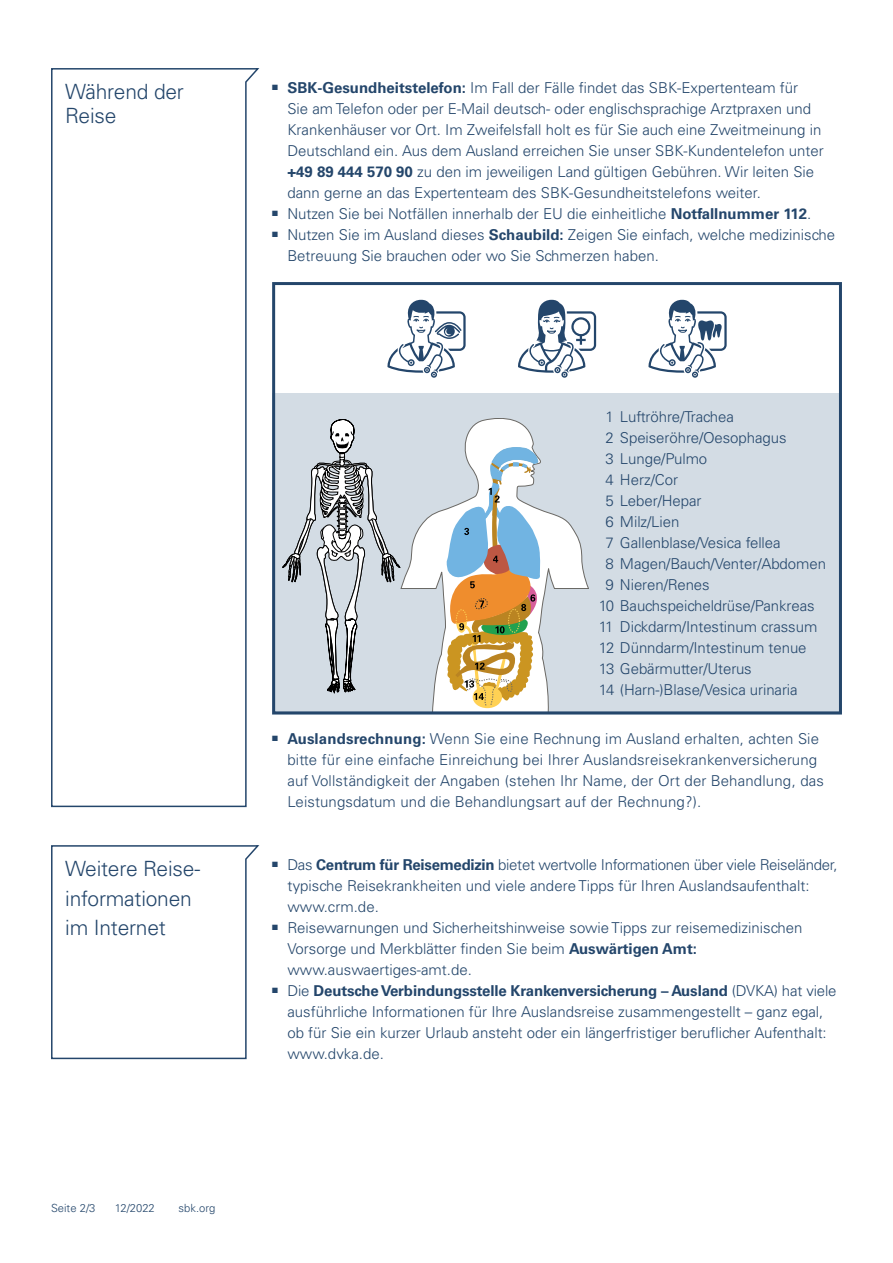
<style>
.page{position:relative;width:893px;height:1263px;background:#fff}
.page>*{position:absolute;margin:0;border:0;box-sizing:border-box;transform-origin:0 0}
.t1{font:300 21px/29.4px "Univers LT Std";letter-spacing:-.01em;color:#24466b}
.t2{font:300 15px/21px "Univers LT Std";color:#24466b}
.t3{font:300 11.25px "Univers LT Std";color:#24466b}
.s1{font-weight:700}
</style>
<div class="page">
<svg style="left:51px;top:68px;width:209px;height:740px"></svg>
<svg style="left:51px;top:845px;width:209px;height:215px"></svg>
<div style="left:272px;top:393px;width:570px;height:321px;background:#d3dce4"></div>
<svg style="left:401px;top:418px;width:188px;height:292px"></svg>
<div style="left:473px;top:686px;width:29px;height:22px;background:#ffd154;border-radius:50%"></div>
<svg style="left:445px;top:447px;width:101px;height:259px;background:#c8c1ab"></svg>
<svg style="left:282px;top:419px;width:118px;height:275px"></svg>
<div style="left:272px;top:282px;width:570px;height:432px;border:3px solid #24466b"></div>
<svg style="left:518px;top:300px;width:78px;height:78px"></svg>
<svg style="left:387px;top:300px;width:79px;height:78px"></svg>
<svg style="left:648px;top:300px;width:79px;height:78px"></svg>
<h1 class="t1" style="left:65px;top:80px;width:120px;line-height:24px">Während der<br>Reise</h1>
<p class="t2" style="left:287px;top:77px;width:538px;text-indent:-15px">■ <span class="s1">SBK-Gesundheitstelefon:</span> Im Fall der Fälle findet das SBK-Expertenteam für<br>Sie am Telefon oder per E-Mail deutsch- oder englischsprachige Arztpraxen und Krankenhäuser vor Ort. Im Zweifelsfall holt es für Sie auch eine Zweitmeinung in Deutschland ein. Aus dem Ausland erreichen Sie unser SBK-Kundentelefon unter <span class="s1">+49 89 444 570 90</span> zu den im jeweiligen Land gültigen Gebühren. Wir leiten Sie dann gerne an das Expertenteam des SBK-Gesundheitstelefons weiter.</p>
<p class="t2" style="left:272px;top:203px;width:541px">■ Nutzen Sie bei Notfällen innerhalb der EU die einheitliche <span class="s1">Notfallnummer 112</span>.</p>
<p class="t2" style="left:287px;top:224px;width:549px;text-indent:-15px">■ Nutzen Sie im Ausland dieses <span class="s1">Schaubild:</span> Zeigen Sie einfach, welche medizinische<br>Betreuung Sie brauchen oder wo Sie Schmerzen haben.</p>
<h1 class="t1" style="left:65px;top:854px;width:136px">Weitere Reise&shy;informationen im Internet</h1>
<p class="t2" style="left:605px;top:407px;width:130px">1 Luftröhre/Trachea</p>
<p class="t2" style="left:605px;top:428px;width:183px">2 Speiseröhre/Oesophagus</p>
<p class="t2" style="left:605px;top:449px;width:103px">3 Lunge/Pulmo</p>
<p class="t2" style="left:605px;top:470px;width:74px">4 Herz/Cor</p>
<p class="t2" style="left:605px;top:491px;width:98px">5 Leber/Hepar</p>
<p class="t2" style="left:605px;top:512px;width:75px">6 Milz/Lien</p>
<p class="t2" style="left:605px;top:533px;width:177px">7 Gallenblase/Vesica fellea</p>
<p class="t2" style="left:605px;top:554px;width:222px">8 Magen/Bauch/Venter/Abdomen</p>
<p class="t2" style="left:605px;top:575px;width:106px">9 Nieren/Renes</p>
<p class="t2" style="left:599px;top:596px;width:217px">10 Bauchspeicheldrüse/Pankreas</p>
<p class="t2" style="left:599px;top:617px;width:220px">11 Dickdarm/Intestinum crassum</p>
<p class="t2" style="left:599px;top:638px;width:209px">12 Dünndarm/Intestinum tenue</p>
<p class="t2" style="left:599px;top:659px;width:155px">13 Gebärmutter/Uterus</p>
<p class="t2" style="left:599px;top:680px;width:200px">14 (Harn-)Blase/Vesica urinaria</p>
<p class="t2" style="left:287px;top:728px;width:538px;text-indent:-15px">■ <span class="s1">Auslandsrechnung:</span> Wenn Sie eine Rechnung im Ausland erhalten, achten Sie bitte für eine einfache Einreichung bei Ihrer Auslandsreisekrankenversicherung auf Vollständigkeit der Angaben (stehen Ihr Name, der Ort der Behandlung, das Leistungsdatum und die Behandlungsart auf der Rechnung?).</p>
<p class="t2" style="left:287px;top:854px;width:552px;text-indent:-15px">■ Das <span class="s1">Centrum für Reisemedizin</span> bietet wertvolle Informationen über viele Reiseländer, typische Reisekrankheiten und viele andere Tipps für Ihren Auslandsaufenthalt: www.crm.de.</p>
<p class="t2" style="left:287px;top:917px;width:517px;text-indent:-15px">■ Reisewarnungen und Sicherheitshinweise sowie Tipps zur reisemedizinischen<br>Vorsorge und Merkblätter finden Sie beim <span class="s1">Auswärtigen Amt: </span>www.auswaertiges-amt.de.</p>
<p class="t2" style="left:287px;top:980px;width:551px;text-indent:-15px">■ Die <span class="s1">Deutsche Verbindungsstelle Krankenversicherung – Ausland</span> (DVKA) hat viele ausführliche Informationen für Ihre Auslandsreise zusammengestellt – ganz egal, ob für Sie ein kurzer Urlaub ansteht oder ein längerfristiger beruflicher Aufenthalt: www.dvka.de.</p>
<p class="t3" style="left:51px;top:1201px;width:46px">Seite 2/3</p>
<p class="t3" style="left:115px;top:1201px;width:42px">12/2022</p>
<p class="t3" style="left:179px;top:1201px;width:38px">sbk.org</p>
</div>
